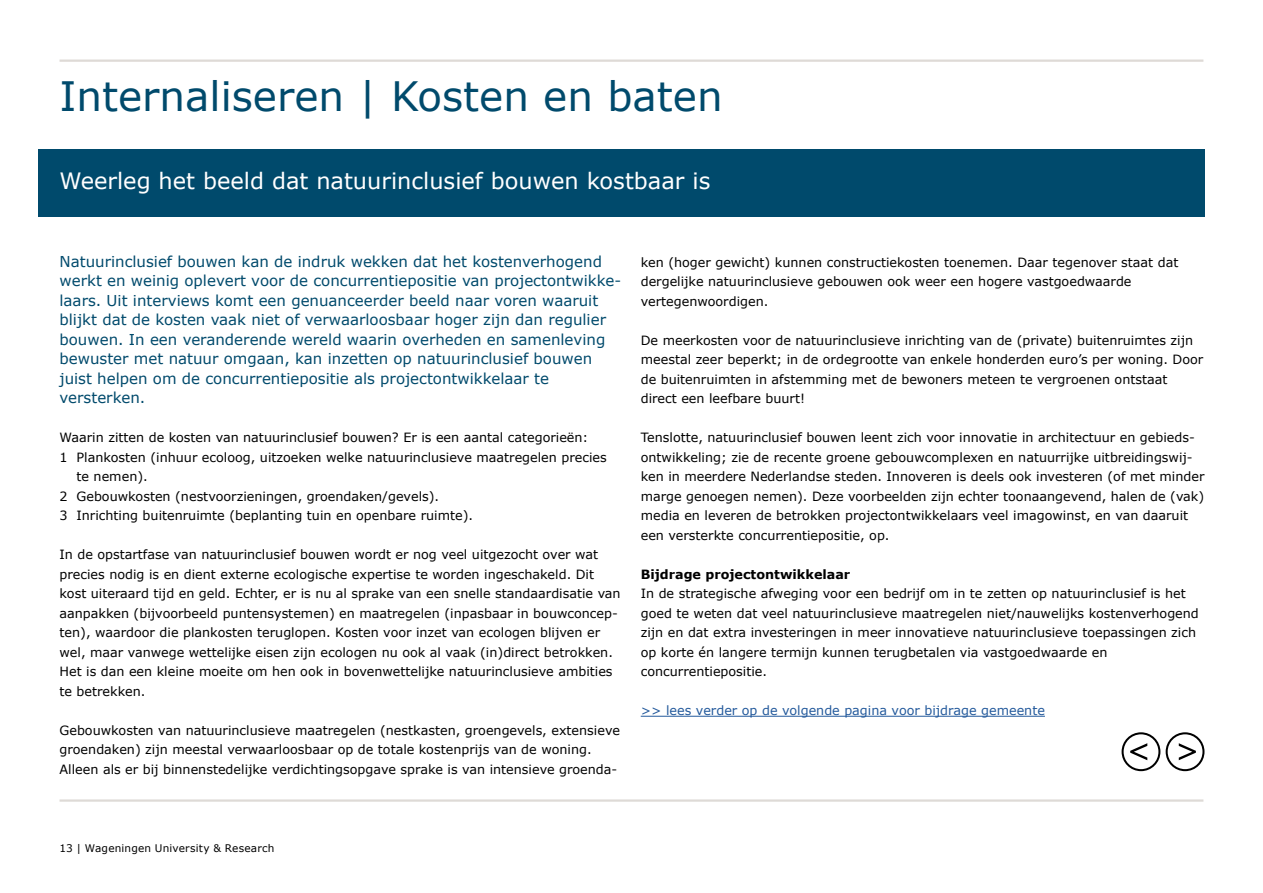
<style>
.page{position:relative;width:1263px;height:893px;background:#fff}
.page>*{position:absolute;margin:0;border:0;box-sizing:border-box;transform-origin:0 0}
.H1_Kop_blauw{font:40.5px "Verdana";color:#004a6c}
.H2_Kop_paragraaf_blauw_groot{font:22.5px "Verdana";color:#fff}
.Inleiding_blauw{font:15px/19.5px "Verdana";color:#004a6c}
.Platte_tekst{font:12.75px/19.5px "Verdana";color:#000}
.Platte_tekst-2{font:12.75px "Verdana";color:#245a9c}
.H3_Tussenkop_bold{font:700 12.75px "Verdana";color:#000}
.t1{font:10.5px "Verdana";letter-spacing:.015em;color:#000}
</style>
<div class="page">
<hr style="left:60px;top:60px;width:1143px;height:2px;background:#dedad6">
<hr style="left:60px;top:799px;width:1143px;height:3px;background:#dedad6">
<div style="left:38px;top:149px;width:1167px;height:67px;background:#004a6c"></div>
<hr style="left:641px;top:716px;width:404px;height:1px;background:#245a9c">
<div style="left:1121px;top:732px;width:39px;height:39px;border:2px solid #000;border-radius:50%"></div>
<svg style="left:1130px;top:743px;width:17px;height:17px"></svg>
<div style="left:1166px;top:732px;width:38px;height:39px;border:2px solid #000;border-radius:50%"></div>
<svg style="left:1179px;top:743px;width:17px;height:17px"></svg>
<h1 class="H1_Kop_blauw" style="left:60px;top:70px;width:665px">Internaliseren | Kosten en baten</h1>
<h2 class="H2_Kop_paragraaf_blauw_groot" style="left:60px;top:166px;width:652px">Weerleg het beeld dat natuurinclusief bouwen kostbaar is</h2>
<p class="Inleiding_blauw" style="left:60px;top:252px;width:563px">Natuurinclusief bouwen kan de indruk wekken dat het kostenverhogend werkt en weinig oplevert voor de concurrentiepositie van projectontwikke&shy;laars. Uit interviews komt een genuanceerder beeld naar voren waaruit blijkt dat de kosten vaak niet of verwaarloosbaar hoger zijn dan regulier bouwen. In een veranderende wereld waarin overheden en samenleving bewuster met natuur omgaan, kan inzetten op natuurinclusief bouwen juist helpen om de concurrentiepositie als projectontwikkelaar te versterken.</p>
<p class="Platte_tekst" style="left:60px;top:428px;width:530px">Waarin zitten de kosten van natuurinclusief bouwen? Er is een aantal categorieën:</p>
<p class="Platte_tekst" style="left:77px;top:447px;width:532px;text-indent:-17px">1 Plankosten (inhuur ecoloog, uitzoeken welke natuurinclusieve maatregelen precies te nemen).</p>
<p class="Platte_tekst" style="left:60px;top:486px;width:381px">2 Gebouwkosten (nestvoorzieningen, groendaken/gevels).</p>
<p class="Platte_tekst" style="left:60px;top:506px;width:415px">3 Inrichting buitenruimte (beplanting tuin en openbare ruimte).</p>
<p class="Platte_tekst" style="left:60px;top:545px;width:563px">In de opstartfase van natuurinclusief bouwen wordt er nog veel uitgezocht over wat precies nodig is en dient externe ecologische expertise te worden ingeschakeld. Dit kost uiteraard tijd en geld. Echter, er is nu al sprake van een snelle standaardisatie van aanpakken (bijvoorbeeld puntensystemen) en maatregelen (inpasbaar in bouwconcep&shy;ten), waardoor die plankosten teruglopen. Kosten voor inzet van ecologen blijven er wel, maar vanwege wettelijke eisen zijn ecologen nu ook al vaak (in)direct betrokken.<br>Het is dan een kleine moeite om hen ook in bovenwettelijke natuurinclusieve ambities te betrekken.</p>
<p class="Platte_tekst" style="left:60px;top:720px;width:562px">Gebouwkosten van natuurinclusieve maatregelen (nestkasten, groengevels, extensieve groendaken) zijn meestal verwaarloosbaar op de totale kostenprijs van de woning.<br>Alleen als er bij binnenstedelijke verdichtingsopgave sprake is van intensieve groenda-</p>
<p class="Platte_tekst" style="left:641px;top:252px;width:539px">ken (hoger gewicht) kunnen constructiekosten toenemen. Daar tegenover staat dat dergelijke natuurinclusieve gebouwen ook weer een hogere vastgoedwaarde vertegenwoordigen.</p>
<p class="Platte_tekst" style="left:641px;top:330px;width:564px">De meerkosten voor de natuurinclusieve inrichting van de (private) buitenruimtes zijn meestal zeer beperkt; in de ordegrootte van enkele honderden euro’s per woning. Door de buitenruimten in afstemming met de bewoners meteen te vergroenen ontstaat direct een leefbare buurt!</p>
<p class="Platte_tekst" style="left:641px;top:428px;width:565px">Tenslotte, natuurinclusief bouwen leent zich voor innovatie in architectuur en gebieds&shy;ontwikkeling; zie de recente groene gebouwcomplexen en natuurrijke uitbreidingswij&shy;ken in meerdere Nederlandse steden. Innoveren is deels ook investeren (of met minder marge genoegen nemen). Deze voorbeelden zijn echter toonaangevend, halen de (vak) media en leveren de betrokken projectontwikkelaars veel imagowinst, en van daaruit een versterkte concurrentiepositie, op.</p>
<h3 class="H3_Tussenkop_bold" style="left:641px;top:565px;width:211px">Bijdrage projectontwikkelaar</h3>
<p class="Platte_tekst" style="left:641px;top:584px;width:560px">In de strategische afweging voor een bedrijf om in te zetten op natuurinclusief is het goed te weten dat veel natuurinclusieve maatregelen niet/nauwelijks kostenverhogend zijn en dat extra investeringen in meer innovatieve natuurinclusieve toepassingen zich op korte én langere termijn kunnen terugbetalen via vastgoedwaarde en concurrentiepositie.</p>
<p class="Platte_tekst-2" style="left:641px;top:702px;width:406px">&gt;&gt; lees verder op de volgende pagina voor bijdrage gemeente</p>
<p class="t1" style="left:60px;top:841px;width:217px">13 | Wageningen University &amp; Research</p>
</div>
